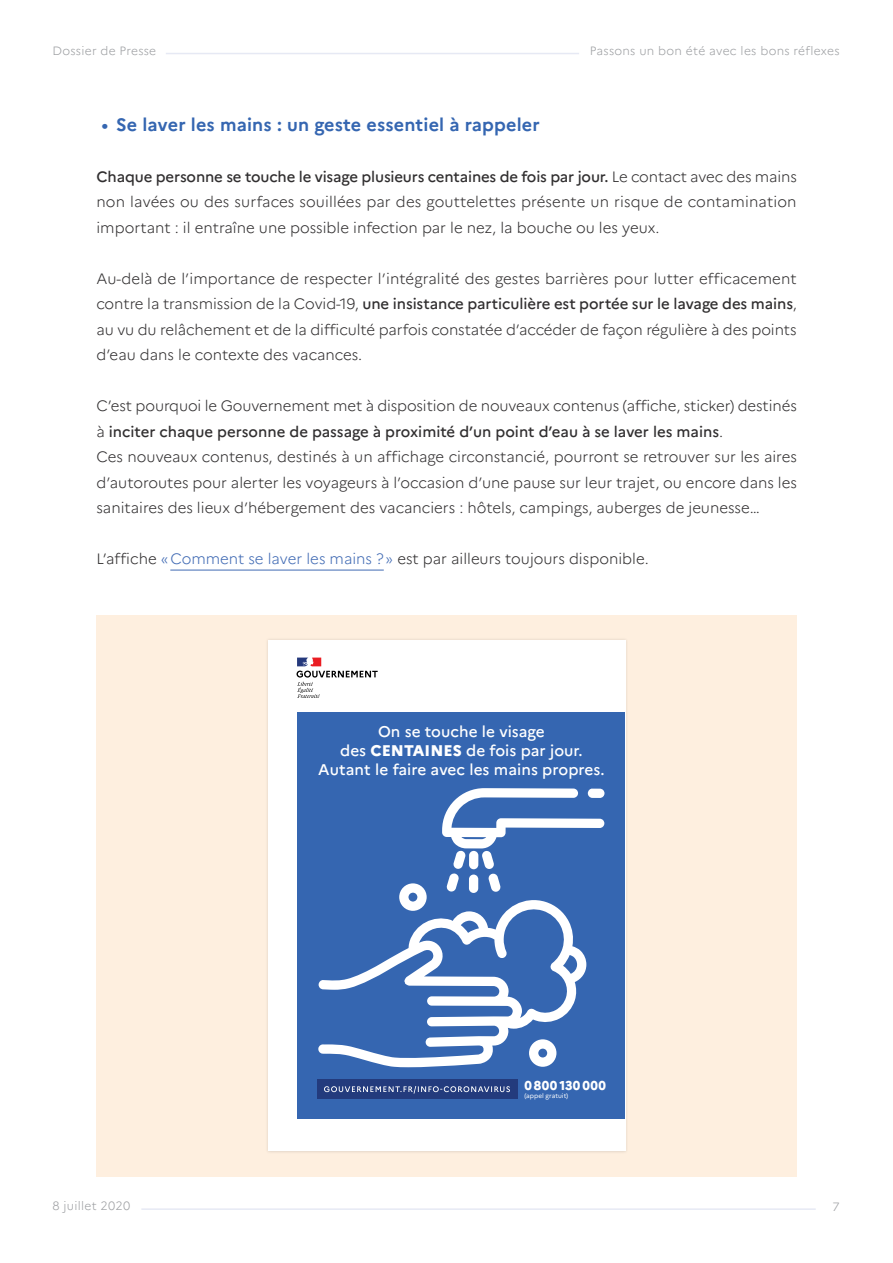
<style>
.page{position:relative;width:893px;height:1263px;background:#fff}
.page>*{position:absolute;margin:0;border:0;box-sizing:border-box;transform-origin:0 0}
.t1{font:700 18px "Marianne";letter-spacing:.01em;color:#3566b1}
.t2{font:500 15.45px/19.4px "Marianne";letter-spacing:.005em;color:#fff;text-align:center}
.BODY{font:300 15px/25.5px "Marianne";color:#312f30;text-align:justify}
.t3{font:800 12.9px "Marianne";letter-spacing:.035em;color:#fff}
.t4{font:300 12px "Marianne";letter-spacing:.025em;color:#9d9fa2}
.t5{font:6.45px "Marianne";letter-spacing:.005em;color:#fff}
.s1{font-weight:500}
.s2{color:#416bb4}
.s3{font-weight:800}
</style>
<div class="page">
<hr style="left:141px;top:1208px;width:675px;height:2px;background:#e6e9f4">
<hr style="left:166px;top:53px;width:413px;height:1px;background:#e6e9f4">
<hr style="left:170px;top:570px;width:214px;height:1px;background:#416bb4">
<div style="left:96px;top:615px;width:701px;height:561px;background:#feefdf"></div>
<div style="left:265px;top:637px;width:363px;height:517px;background:#231f20;opacity:.15"></div>
<div style="left:268px;top:640px;width:357px;height:511px;background:#fff"></div>
<div style="left:297px;top:712px;width:328px;height:407px;background:#3566b1"></div>
<svg style="left:296px;top:657px;width:82px;height:41px"></svg>
<div style="left:317px;top:1079px;width:200px;height:20px;background:#233b7d"></div>
<svg style="left:324px;top:1086px;width:186px;height:7px"></svg>
<svg style="left:318px;top:900px;width:268px;height:167px"></svg>
<svg style="left:442px;top:788px;width:162px;height:104px"></svg>
<svg style="left:399px;top:883px;width:28px;height:28px"></svg>
<svg style="left:529px;top:1039px;width:27px;height:28px"></svg>
<p class="t4" style="left:52px;top:43px;width:105px">Dossier de Presse</p>
<p class="t4" style="left:590px;top:43px;width:251px">Passons un bon été avec les bons réflexes</p>
<p class="t1" style="left:102px;top:113px;width:440px"><span class="s1">•</span> Se laver les mains : un geste essentiel à rappeler</p>
<p class="BODY" style="left:96px;top:163px;width:702px"><span class="s1">Chaque personne se touche le visage plusieurs centaines de fois par jour.</span> Le contact avec des mains non lavées ou des surfaces souillées par des gouttelettes présente un risque de contamination important : il entraîne une possible infection par le nez, la bouche ou les yeux.</p>
<p class="BODY" style="left:96px;top:265px;width:702px">Au-delà de l’importance de respecter l’intégralité des gestes barrières pour lutter efficacement contre la transmission de la Covid-19, <span class="s1">une insistance particulière est portée sur le lavage des mains</span>, au vu du relâchement et de la difficulté parfois constatée d’accéder de façon régulière à des points d’eau dans le contexte des vacances.</p>
<p class="BODY" style="left:96px;top:393px;width:702px">C’est pourquoi le Gouvernement met à disposition de nouveaux contenus (affiche, sticker) destinés à <span class="s1">inciter chaque personne de passage à proximité d’un point d’eau à se laver les mains</span>.</p>
<p class="BODY" style="left:96px;top:444px;width:702px">Ces nouveaux contenus, destinés à un affichage circonstancié, pourront se retrouver sur les aires d’autoroutes pour alerter les voyageurs à l’occasion d’une pause sur leur trajet, ou encore dans les sanitaires des lieux d’hébergement des vacanciers : hôtels, campings, auberges de jeunesse…</p>
<p class="BODY" style="left:96px;top:546px;width:554px">L’affiche <span class="s2">«Comment se laver les mains ?»</span> est par ailleurs toujours disponible.</p>
<p class="t2" style="left:318px;top:721px;width:288px">On se touche le visage<br>des <span class="s3">CENTAINES</span> de fois par jour.<br>Autant le faire avec les mains propres.</p>
<p class="t3" style="left:524px;top:1077px;width:83px">0 800 130 000</p>
<p class="t5" style="left:524px;top:1091px;width:45px">(appel gratuit)</p>
<p class="t4" style="left:52px;top:1199px;width:79px">8 juillet 2020</p>
<p class="t4" style="left:833px;top:1200px;width:9px">7</p>
</div>
